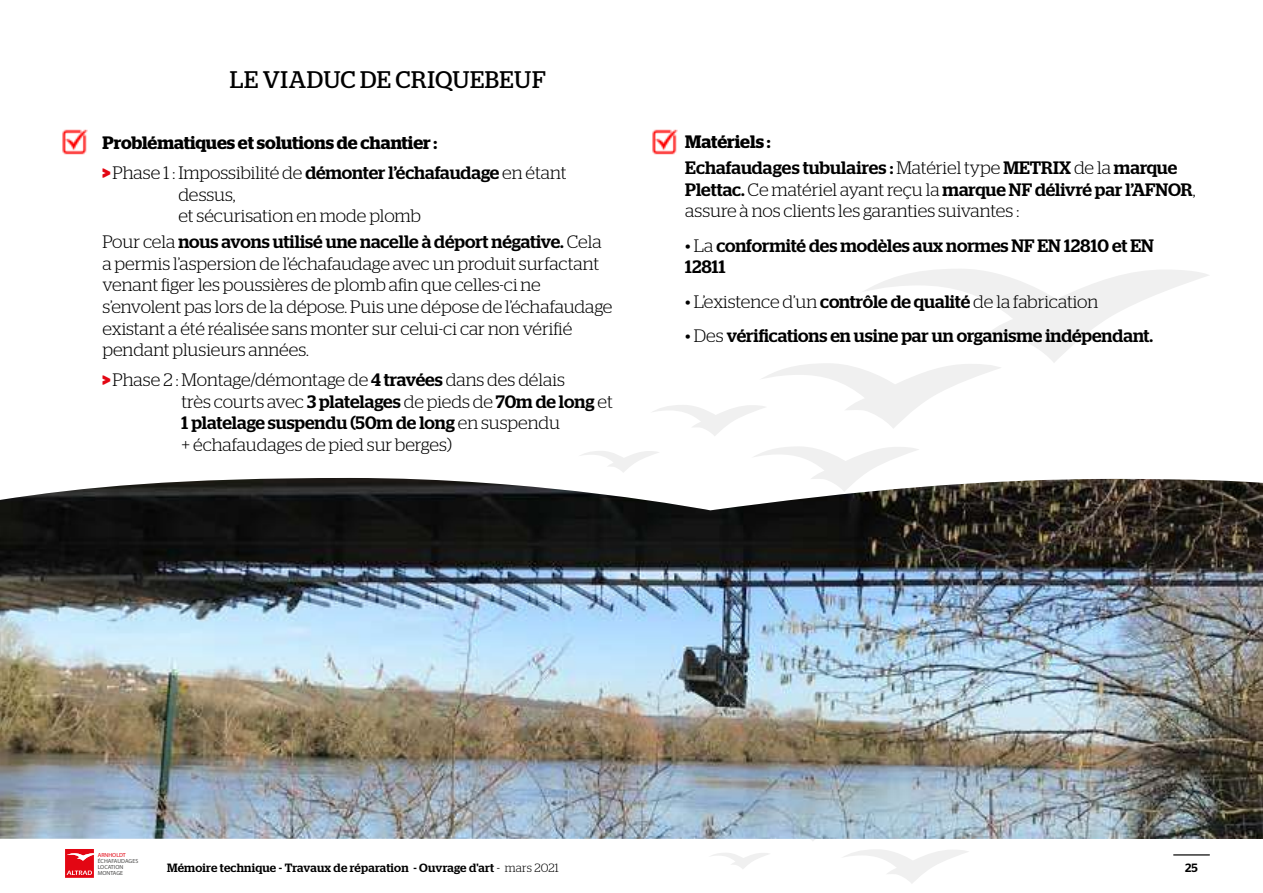
<style>
.page{position:relative;width:1263px;height:893px;background:#fff}
.page>*{position:absolute;margin:0;border:0;box-sizing:border-box;transform-origin:0 0}
.t1{font:24px "Stag";letter-spacing:.025em;color:#000}
.t2{font:300 18px/21.6px "Stag";color:#000}
.t3{font:500 18px/25.8px "Stag";color:#000}
.t4{font:600 18px/30.2px "Stag";color:#000}
.t5{font:500 12px "Stag";letter-spacing:.015em;color:#000}
.t6{font:500 12px "Stag Sans";color:#000}
.t7{font:5.85px/6.1px "Exo";color:#4a4a49}
.t8{font:5.85px "Exo";color:#e30613}
.s1{font-weight:900;color:#e30613}
.s2{font-weight:300}
.s3{font-weight:500}
.s4{font-weight:600}
.s5{font-weight:400;color:#4a4a49}
</style>
<div class="page">
<hr style="left:1174px;top:854px;width:35px;height:1px;background:#000">
<svg style="left:65px;top:849px;width:29px;height:29px"></svg>
<svg style="left:844px;top:849px;width:124px;height:34px"></svg>
<svg style="left:711px;top:853px;width:58px;height:16px"></svg>
<img style="left:62px;top:129px;width:26px;height:26px">
<svg style="left:754px;top:447px;width:165px;height:31px"></svg>
<svg style="left:653px;top:269px;width:556px;height:167px"></svg>
<svg style="left:580px;top:451px;width:79px;height:21px"></svg>
<img style="left:0;top:510px;width:1263px;height:329px">
<img style="left:0;top:478px;width:1263px;height:32px">
<img style="left:652px;top:129px;width:26px;height:26px">
<h1 class="t1" style="left:230px;top:66px;width:317px">LE VIADUC DE CRIQUEBEUF</h1>
<p class="t4" style="left:102px;top:128px;width:466px">Problématiques et solutions de chantier :<br><span class="s1">&gt;</span> <span class="s2">Phase 1 : Impossibilité de</span> <span class="s3">démonter l’échafaudage</span> <span class="s2">en étant</span></p>
<p class="t2" style="left:178px;top:183px;width:244px">dessus,<br>et sécurisation en mode plomb</p>
<p class="t2" style="left:102px;top:231px;width:512px">Pour cela <span class="s3">nous avons utilisé une nacelle à déport négative.</span> Cela a permis l’aspersion de l’échafaudage avec un produit surfactant venant figer les poussières de plomb afin que celles-ci ne s’envolent pas lors de la dépose. Puis une dépose de l’échafaudage existant a été réalisée sans monter sur celui-ci car non vérifié pendant plusieurs années.</p>
<p class="t2" style="left:182px;top:369px;width:433px;text-indent:-79px"><span class="s1">&gt;</span> Phase 2 : Montage/démontage de <span class="s3">4 travées</span> dans des délais<br>très courts avec <span class="s3">3 platelages</span> de pieds de <span class="s3">70m de long</span> et <span class="s3">1 platelage suspendu (50m de long</span> en suspendu<br>+ échafaudages de pied sur berges)</p>
<p class="t3" style="left:685px;top:129px;width:493px"><span class="s4">Matériels :<br></span>Echafaudages tubulaires : <span class="s2">Matériel type</span> METRIX <span class="s2">de la</span> marque</p>
<p class="t2" style="left:685px;top:178px;width:512px"><span class="s3">Plettac.</span> Ce matériel ayant reçu la <span class="s3">marque NF délivré par l’AFNOR</span>, assure à nos clients les garanties suivantes :</p>
<p class="t3" style="left:685px;top:234px;width:470px;line-height:21.6px"><span class="s2">• La</span> conformité des modèles aux normes NF EN 12810 et EN<br>12811</p>
<p class="t2" style="left:685px;top:290px;width:415px">• L’existence d’un <span class="s3">contrôle de qualité</span> de la fabrication</p>
<p class="t3" style="left:685px;top:323px;width:469px"><span class="s2">• Des</span> vérifications en usine par un organisme indépendant.</p>
<p class="t8" style="left:98px;top:851px;width:30px">ARNHOLDT</p>
<p class="t7" style="left:98px;top:858px;width:42px">ÉCHAFAUDAGES<br>LOCATION<br>MONTAGE</p>
<p class="t5" style="left:167px;top:860px;width:393px">Mémoire technique - Travaux de réparation - Ouvrage d'art <span class="s5">-</span> <span class="s2">mars 2021</span></p>
<p class="t6" style="left:1185px;top:861px;width:14px">25</p>
</div>
